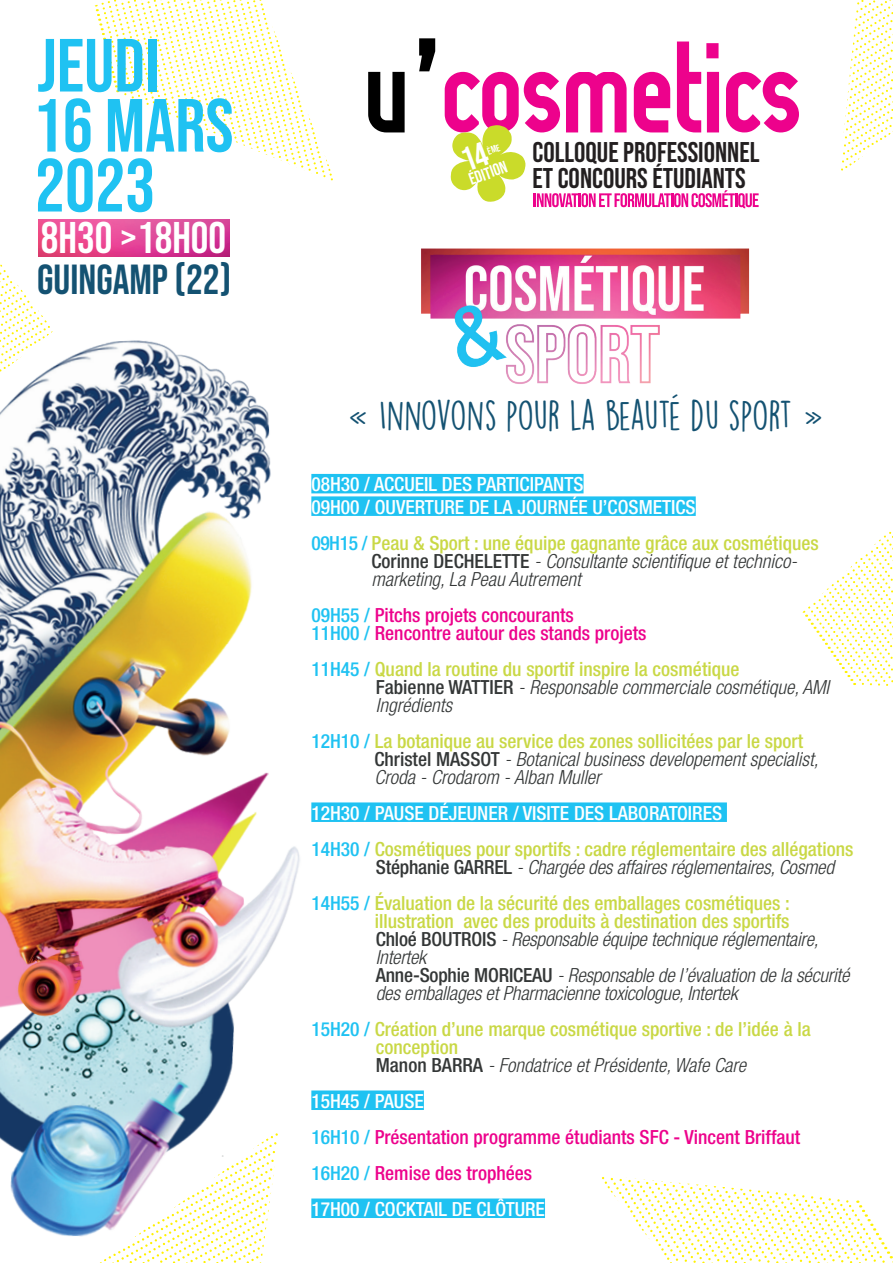
<style>
.page{position:relative;width:893px;height:1263px;background:#fff}
.page>*{position:absolute;margin:0;border:0;box-sizing:border-box;transform-origin:0 0}
.t1{font:75.15px/60px "Bebas Neue";color:#1fc2f2}
.t2{font:44.1px "Bebas Neue";color:#fff}
.t3{font:41.85px "Bebas Neue";color:#145272}
.t4{font:37.8px "DK Lemon Yellow Sun";letter-spacing:-.03em;color:#145272}
.t5{font:28.35px/26.4px "Bebas Neue";color:#231f20}
.t6{font:italic 300 condensed 19.5px/18px "Helvetica Neue LT Pro";color:#343737}
.t7{font:500 condensed 19.5px/36px "Helvetica Neue LT Pro";color:#c9d845}
.t8{font:500 condensed 19.5px/36px "Helvetica Neue LT Pro";color:#ed028c}
.t9{font:500 condensed 19.5px/22.5px "Helvetica Neue LT Pro";color:#fff}
.t10{font:16.8px "Bebas Neue";color:#fff}
.s1{font-weight:500;font-style:normal;color:#1fc2f2}
.s2{font-weight:500;font-style:normal;color:#c9d845}
.s3{font-weight:500;font-style:normal}
.s4{color:#1fc2f2}
.s5{color:#fff}
.s6{color:#343737}
.s7{font-weight:300;font-style:italic;color:#343737}
</style>
<div class="page">
<svg style="left:602px;top:1177px;width:291px;height:86px"></svg>
<svg style="left:802px;top:531px;width:91px;height:155px"></svg>
<div style="left:311px;top:474px;width:272px;height:19px;background:#1fc2f2"></div>
<div style="left:311px;top:496px;width:385px;height:20px;background:#1fc2f2"></div>
<div style="left:311px;top:802px;width:416px;height:20px;background:#1fc2f2"></div>
<div style="left:311px;top:1090px;width:113px;height:20px;background:#1fc2f2"></div>
<div style="left:311px;top:1198px;width:234px;height:20px;background:#1fc2f2"></div>
<svg style="left:0;top:264px;width:50px;height:64px"></svg>
<svg style="left:841px;top:0;width:52px;height:171px"></svg>
<img style="left:0;top:328px;width:315px;height:909px">
<img style="left:38px;top:219px;width:192px;height:37px">
<svg style="left:94px;top:0;width:311px;height:239px"></svg>
<svg style="left:419px;top:38px;width:16px;height:33px"></svg>
<img style="left:421px;top:248px;width:329px;height:136px">
<svg style="left:100px;top:1129px;width:304px;height:134px"></svg>
<svg style="left:445px;top:42px;width:354px;height:166px"></svg>
<h1 class="t1" style="left:33px;top:35px;width:202px">JEUDI<br>16 MARS<br>2023</h1>
<h2 class="t2" style="left:41px;top:213px;width:187px">8H30 &gt;18H00</h2>
<h3 class="t3" style="left:37px;top:256px;width:195px">GUINGAMP (22)</h3>
<p class="t10" style="left:466px;top:171px;width:41px;rotate:-20deg">ÉDITION</p>
<h3 class="t5" style="left:532px;top:138px;width:228px">COLLOQUE PROFESSIONNEL<br>ET CONCOURS ÉTUDIANTS</h3>
<h3 class="t4" style="left:348px;top:393px;width:476px">« INNOVONS POUR LA BEAUTÉ DU SPORT »</h3>
<p class="t9" style="left:311px;top:473px;width:386px">08H30 / ACCUEIL DES PARTICIPANTS<br>09H00 / OUVERTURE DE LA JOURNÉE U’COSMETICS</p>
<p class="t6" style="left:371px;top:534px;width:449px;text-indent:-60px"><span class="s1">09H15 /</span> <span class="s2">Peau &amp; Sport : une équipe gagnante grâce aux cosmétiques<br></span><span class="s3">C o r i n n e D E C H E L E T T E</span> -Consultantescientifiqueettechnico&shy;marketing,LaPeauAutrement</p>
<p class="t8" style="left:311px;top:606px;width:337px;line-height:18px"><span class="s4">09H55 /</span> Pitchs projets concourants<br><span class="s4">11H00 /</span> Rencontre autour des stands projets</p>
<p class="t6" style="left:376px;top:660px;width:459px;text-indent:-64px"><span class="s1">11H45 /</span> <span class="s2">Quand la routine du sportif inspire la cosmétique<br></span><span class="s3">F a b i e n n e WAT T I E R</span> -Responsablecommercialecosmétique,AMI<br>Ingrédients</p>
<p class="t6" style="left:374px;top:732px;width:450px;text-indent:-63px"><span class="s1">12H10 /</span> <span class="s2">La botanique au service des zones sollicitées par le sport<br></span><span class="s3">C h r i s t e l M A S S O T</span> -Botanicalbusinessdevelopementspecialist,<br>Croda-Crodarom -AlbanMuller</p>
<p class="t7" style="left:311px;top:795px;width:544px"><span class="s5">12H30 / PAUSE DÉJEUNER / VISITE DES LABORATOIRES<br></span><span class="s4">14H30 /</span> Cosmétiques pour sportifs : cadre réglementaire des allégations</p>
<p class="t7" style="left:311px;top:849px;width:529px;text-indent:65px"><span class="s6">S t é p h a n i e G A R R E L</span> <span class="s7">-Chargéedesaffairesréglementaires,Cosmed<br></span><span class="s4">14H55 /</span> Évaluation de la sécurité des emballages cosmétiques :</p>
<p class="t6" style="left:375px;top:912px;width:481px"><span class="s2">illustration avec des produits à destination des sportifs<br></span><span class="s3">C h l o é B O U T R O I S</span> -Responsableéquipetechniqueréglementaire, Intertek<br><span class="s3">A n n e - S o p h i e M O R I C E A U</span> -Responsabledel’évaluationdelasécurité desemballagesetPharmaciennetoxicologue,Intertek</p>
<p class="t7" style="left:376px;top:1020px;width:436px;line-height:18px;text-indent:-65px"><span class="s4">15H20 /</span> Création d’une marque cosmétique sportive : de l’idée à la conception<br><span class="s6">M a n o n B A R R A</span> <span class="s7">-FondatriceetPrésidente,WafeCare</span></p>
<p class="t8" style="left:311px;top:1083px;width:490px"><span class="s5">15H45 / PAUSE<br></span><span class="s4">16H10 /</span> Présentation programme étudiants SFC - Vincent Briffaut <span class="s4">16H20 /</span> Remise des trophées<br><span class="s5">17H00 / COCKTAIL DE CLÔTURE</span></p>
</div>
